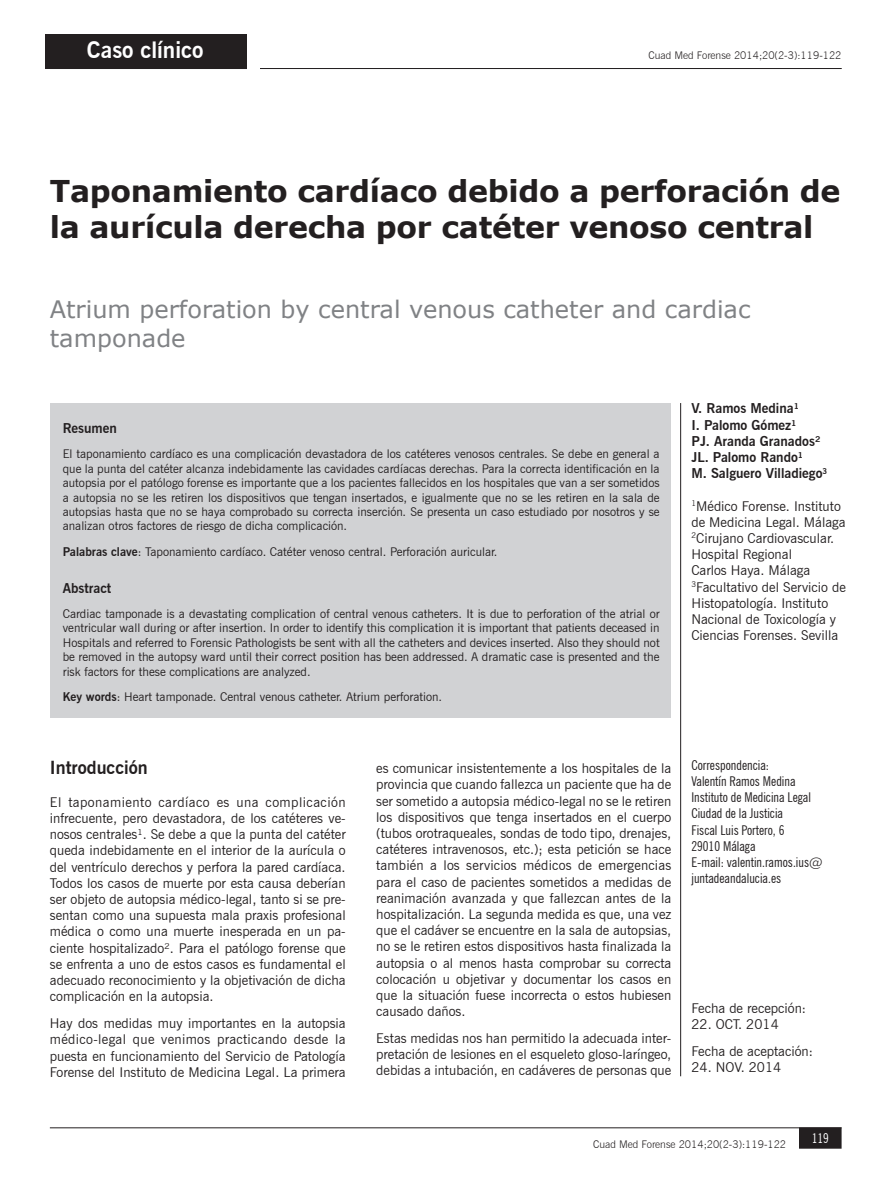
<style>
.page{position:relative;width:895px;height:1190px;background:#fff}
.page>*{position:absolute;margin:0;border:0;box-sizing:border-box;transform-origin:0 0}
.t1{font:700 30px/36px "Verdana";letter-spacing:-.01em;color:#231f20}
.t2{font:24px/28.8px "Verdana";color:#808285}
.t3{font:700 22.5px "News Gothic BT";color:#fff}
.t4{font:700 18px "News Gothic BT";color:#231f20}
.t5{font:13.5px/16.2px "News Gothic BT";color:#231f20;text-align:justify}
.t6{font:condensed 13.5px/16.2px "News Gothic BT";color:#231f20}
.t7{font:700 13.5px/16.2px "News Gothic BT";color:#231f20}
.t8{font:condensed 13.5px "News Gothic BT";color:#fff}
.t9{font:12px/14.4px "News Gothic BT";color:#231f20;text-align:justify}
.t10{font:300 10.5px "News Gothic BT";color:#231f20}
.s1{font-weight:700}
</style>
<div class="page">
<div style="left:799px;top:1128px;width:41px;height:19px;background:#231f20"></div>
<div style="left:798px;top:1127px;width:43px;height:21px;border:2px solid #231f20"></div>
<hr style="left:50px;top:1127px;width:791px;height:1px;background:#231f20">
<hr style="left:257px;top:68px;width:584px;height:1px;background:#231f20">
<div style="left:51px;top:403px;width:619px;height:314px;background:#d1d2d4"></div>
<hr style="left:680px;top:403px;width:1px;height:673px;background:#231f20">
<div style="left:45px;top:34px;width:202px;height:35px;background:#231f20"></div>
<div style="left:247px;top:35px;width:12px;height:45px;background:#fff"></div>
<h3 class="t3" style="left:87px;top:37px;width:118px">Caso clínico</h3>
<p class="t10" style="left:648px;top:49px;width:194px">Cuad Med Forense 2014;20(2-3):119-122</p>
<h1 class="t1" style="left:50px;top:172px;width:791px">Taponamiento cardíaco debido a perforación de la aurícula derecha por catéter venoso central</h1>
<h2 class="t2" style="left:50px;top:294px;width:701px">Atrium perforation by central venous catheter and cardiac tamponade</h2>
<p class="t7" style="left:63px;top:420px;width:56px">Resumen</p>
<p class="t9" style="left:63px;top:447px;width:598px">El taponamiento cardíaco es una complicación devastadora de los catéteres venosos centrales. Se debe en general a que la punta del catéter alcanza indebidamente las cavidades cardíacas derechas. Para la correcta identificación en la autopsia por el patólogo forense es importante que a los pacientes fallecidos en los hospitales que van a ser sometidos a autopsia no se les retiren los dispositivos que tengan insertados, e igualmente que no se les retiren en la sala de autopsias hasta que no se haya comprobado su correcta inserción. Se presenta un caso estudiado por nosotros y se analizan otros factores de riesgo de dicha complicación.</p>
<p class="t9" style="left:63px;top:544px;width:436px"><span class="s1">Palabras clave</span>: Taponamiento cardíaco. Catéter venoso central. Perforación auricular.</p>
<p class="t7" style="left:63px;top:580px;width:50px">Abstract</p>
<p class="t9" style="left:63px;top:606px;width:598px">Cardiac tamponade is a devastating complication of central venous catheters. It is due to perforation of the atrial or ventricular wall during or after insertion. In order to identify this complication it is important that patients deceased in Hospitals and referred to Forensic Pathologists be sent with all the catheters and devices inserted. Also they should not be removed in the autopsy ward until their correct position has been addressed. A dramatic case is presented and the risk factors for these complications are analyzed.</p>
<p class="t9" style="left:63px;top:689px;width:380px"><span class="s1">Key words</span>: Heart tamponade. Central venous catheter. Atrium perforation.</p>
<p class="t7" style="left:691px;top:400px;width:137px">V. Ramos Medina¹<br>I. Palomo Gómez¹<br>PJ. Aranda Granados²<br>JL. Palomo Rando¹<br>M. Salguero Villadiego<sup>3</sup></p>
<p class="t5" style="left:691px;top:497px;width:156px;text-align:left"><sup>1</sup>Médico Forense. Instituto de Medicina Legal. Málaga<br><sup>2</sup>Cirujano Cardiovascular.<br>Hospital Regional<br>Carlos Haya. Málaga<br><sup>3</sup>Facultativo del Servicio de<br>Histopatología. Instituto<br>Nacional de Toxicología y<br>Ciencias Forenses. Sevilla</p>
<h3 class="t4" style="left:50px;top:756px;width:99px">Introducción</h3>
<p class="t5" style="left:50px;top:793px;width:297px">El taponamiento cardíaco es una complicación infrecuente, pero devastadora, de los catéteres ve&shy;nosos centrales¹. Se debe a que la punta del catéter queda indebidamente en el interior de la aurícula o del ventrículo derechos y perfora la pared cardíaca.<br>Todos los casos de muerte por esta causa deberían ser objeto de autopsia médico-legal, tanto si se pre&shy;sentan como una supuesta mala praxis profesional médica o como una muerte inesperada en un pa&shy;ciente hospitalizado². Para el patólogo forense que se enfrenta a uno de estos casos es fundamental el adecuado reconocimiento y la objetivación de dicha complicación en la autopsia.</p>
<p class="t5" style="left:50px;top:1015px;width:297px">Hay dos medidas muy importantes en la autopsia médico-legal que venimos practicando desde la puesta en funcionamiento del Servicio de Patología Forense del Instituto de Medicina Legal. La primera</p>
<p class="t5" style="left:376px;top:760px;width:296px">es comunicar insistentemente a los hospitales de la provincia que cuando fallezca un paciente que ha de ser sometido a autopsia médico-legal no se le retiren los dispositivos que tenga insertados en el cuerpo (tubos orotraqueales, sondas de todo tipo, drenajes, catéteres intravenosos, etc.); esta petición se hace también a los servicios médicos de emergencias para el caso de pacientes sometidos a medidas de reanimación avanzada y que fallezcan antes de la hospitalización. La segunda medida es que, una vez que el cadáver se encuentre en la sala de autopsias, no se le retiren estos dispositivos hasta finalizada la autopsia o al menos hasta comprobar su correcta colocación u objetivar y documentar los casos en que la situación fuese incorrecta o estos hubiesen causado daños.</p>
<p class="t5" style="left:376px;top:1030px;width:296px">Estas medidas nos han permitido la adecuada inter&shy;pretación de lesiones en el esqueleto gloso-laríngeo, debidas a intubación, en cadáveres de personas que</p>
<p class="t6" style="left:691px;top:757px;width:133px">Correspondencia:<br>Valentín Ramos Medina<br>Instituto de Medicina Legal<br>Ciudad de la Justicia<br>Fiscal Luis Portero, 6<br>29010 Málaga<br>E-mail: valentin.ramos.ius@ juntadeandalucia.es</p>
<p class="t5" style="left:691px;top:1000px;width:116px">Fecha de recepción:</p>
<p class="t5" style="left:691px;top:1010px;width:123px;line-height:26.8px">22. OCT. 2014<br>Fecha de aceptación:</p>
<p class="t5" style="left:691px;top:1059px;width:91px">24. NOV. 2014</p>
<p class="t10" style="left:593px;top:1138px;width:194px">Cuad Med Forense 2014;20(2-3):119-122</p>
<p class="t8" style="left:811px;top:1129px;width:19px">119</p>
</div>
